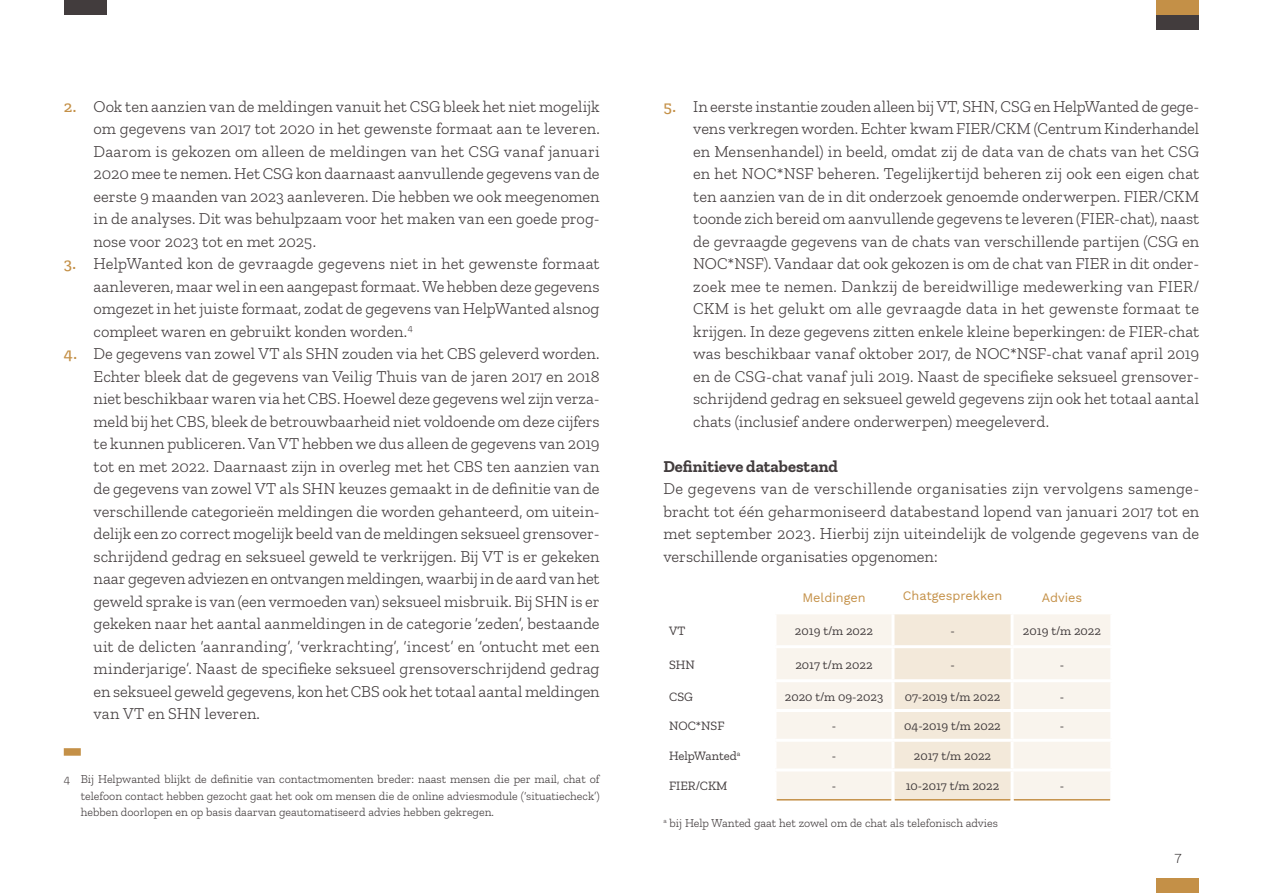
<style>
.page{position:relative;width:1263px;height:893px;background:#fff}
.page>*{position:absolute;margin:0;border:0;box-sizing:border-box;transform-origin:0 0}
.Brood{font:300 16.5px/22.5px "Zilla Slab";letter-spacing:-.005em;color:#423c3d;text-align:justify}
.Brood_vet{font:700 16.5px "Zilla Slab";color:#423c3d}
.t1{font:300 13.5px "Work Sans";color:#231f20}
.Tabeltekst_8_5p{font:12.75px "Zilla Slab";color:#423c3d}
.Tabelkop_8_5p{font:12.75px "Work Sans";color:#c49047}
.Voetnoot{font:300 12px/16.5px "Zilla Slab";color:#423c3d;text-align:justify}
.s1{font-weight:500;color:#c49047}
</style>
<div class="page">
<svg style="left:776px;top:614px;width:335px;height:187px;background:#f7f0e7"></svg>
<div style="left:64px;top:748px;width:17px;height:8px;background:#c49047"></div>
<div style="left:1157px;top:879px;width:42px;height:14px;background:#c49047"></div>
<div style="left:64px;top:0;width:42px;height:15px;background:#423c3d"></div>
<div style="left:1157px;top:0;width:42px;height:15px;background:#c49047"></div>
<div style="left:1157px;top:15px;width:42px;height:15px;background:#423c3d"></div>
<p class="Brood" style="left:94px;top:95px;width:508px;text-indent:-30px"><span class="s1">2.</span> Ook ten aanzien van de meldingen vanuit het CSG bleek het niet mogelijk om gegevens van 2017 tot 2020 in het gewenste formaat aan te leveren.<br>Daarom is gekozen om alleen de meldingen van het CSG vanaf januari 2020 mee te nemen. Het CSG kon daarnaast aanvullende gegevens van de eerste 9 maanden van 2023 aanleveren. Die hebben we ook meegenomen in de analyses. Dit was behulpzaam voor het maken van een goede prog&shy;nose voor 2023 tot en met 2025.</p>
<p class="Brood" style="left:94px;top:253px;width:507px;text-indent:-30px"><span class="s1">3.</span> HelpWanted kon de gevraagde gegevens niet in het gewenste formaat aanleveren, maar wel in een aangepast formaat. We hebben deze gegevens omgezet in het juiste formaat, zodat de gegevens van HelpWanted alsnog compleet waren en gebruikt konden worden.<sup>4</sup></p>
<p class="Brood" style="left:94px;top:343px;width:508px;text-indent:-30px"><span class="s1">4.</span> De gegevens van zowel VT als SHN zouden via het CBS geleverd worden.<br>Echter bleek dat de gegevens van Veilig Thuis van de jaren 2017 en 2018 niet beschikbaar waren via het CBS. Hoewel deze gegevens wel zijn verza&shy;meld bij het CBS, bleek de betrouwbaarheid niet voldoende om deze cijfers te kunnen publiceren. Van VT hebben we dus alleen de gegevens van 2019 tot en met 2022. Daarnaast zijn in overleg met het CBS ten aanzien van de gegevens van zowel VT als SHN keuzes gemaakt in de definitie van de verschillende categorieën meldingen die worden gehanteerd, om uitein&shy;delijk een zo correct mogelijk beeld van de meldingen seksueel grensover&shy;schrijdend gedrag en seksueel geweld te verkrijgen. Bij VT is er gekeken naar gegeven adviezen en ontvangen meldingen, waarbij in de aard van het geweld sprake is van (een vermoeden van) seksueel misbruik. Bij SHN is er gekeken naar het aantal aanmeldingen in de categorie ‘zeden’, bestaande uit de delicten ‘aanranding’, ‘verkrachting’, ‘incest’ en ‘ontucht met een minderjarige’. Naast de specifieke seksueel grensoverschrijdend gedrag en seksueel geweld gegevens, kon het CBS ook het totaal aantal meldingen van VT en SHN leveren.</p>
<p class="Voetnoot" style="left:81px;top:771px;width:520px;text-indent:-17px">4 Bij Helpwanted blijkt de definitie van contactmomenten breder: naast mensen die per mail, chat of telefoon contact hebben gezocht gaat het ook om mensen die de online adviesmodule (‘situatiecheck’) hebben doorlopen en op basis daarvan geautomatiseerd advies hebben gekregen.</p>
<p class="Brood" style="left:693px;top:95px;width:508px;text-indent:-30px"><span class="s1">5.</span> In eerste instantie zouden alleen bij VT, SHN, CSG en HelpWanted de gege&shy;vens verkregen worden. Echter kwam FIER/CKM (Centrum Kinderhandel en Mensenhandel) in beeld, omdat zij de data van de chats van het CSG en het NOC*NSF beheren. Tegelijkertijd beheren zij ook een eigen chat ten aanzien van de in dit onderzoek genoemde onderwerpen. FIER/CKM toonde zich bereid om aanvullende gegevens te leveren (FIER-chat), naast de gevraagde gegevens van de chats van verschillende partijen (CSG en NOC*NSF). Vandaar dat ook gekozen is om de chat van FIER in dit onder&shy;zoek mee te nemen. Dankzij de bereidwillige medewerking van FIER/ CKM is het gelukt om alle gevraagde data in het gewenste formaat te krijgen. In deze gegevens zitten enkele kleine beperkingen: de FIER-chat was beschikbaar vanaf oktober 2017, de NOC*NSF-chat vanaf april 2019 en de CSG-chat vanaf juli 2019. Naast de specifieke seksueel grensover&shy;schrijdend gedrag en seksueel geweld gegevens zijn ook het totaal aantal chats (inclusief andere onderwerpen) meegeleverd.</p>
<p class="Brood_vet" style="left:663px;top:457px;width:176px">Definitieve databestand</p>
<p class="Brood" style="left:663px;top:478px;width:537px">De gegevens van de verschillende organisaties zijn vervolgens samenge&shy;bracht tot één geharmoniseerd databestand lopend van januari 2017 tot en met september 2023. Hierbij zijn uiteindelijk de volgende gegevens van de verschillende organisaties opgenomen:</p>
<p class="Tabelkop_8_5p" style="left:802px;top:588px;width:65px">Meldingen</p>
<p class="Tabelkop_8_5p" style="left:903px;top:586px;width:101px">Chatgesprekken</p>
<p class="Tabelkop_8_5p" style="left:1042px;top:588px;width:42px">Advies</p>
<p class="Tabeltekst_8_5p" style="left:669px;top:623px;width:18px">VT</p>
<p class="Tabeltekst_8_5p" style="left:795px;top:623px;width:80px">2019 t/m 2022</p>
<p class="Tabeltekst_8_5p" style="left:950px;top:623px;width:6px">-</p>
<p class="Tabeltekst_8_5p" style="left:1023px;top:623px;width:80px">2019 t/m 2022</p>
<p class="Tabeltekst_8_5p" style="left:669px;top:657px;width:27px">SHN</p>
<p class="Tabeltekst_8_5p" style="left:795px;top:657px;width:79px">2017 t/m 2022</p>
<p class="Tabeltekst_8_5p" style="left:950px;top:657px;width:6px">-</p>
<p class="Tabeltekst_8_5p" style="left:1060px;top:657px;width:6px">-</p>
<p class="Tabeltekst_8_5p" style="left:669px;top:689px;width:25px">CSG</p>
<p class="Tabeltekst_8_5p" style="left:785px;top:689px;width:100px">2020 t/m 09-2023</p>
<p class="Tabeltekst_8_5p" style="left:905px;top:689px;width:97px">07-2019 t/m 2022</p>
<p class="Tabeltekst_8_5p" style="left:1060px;top:689px;width:6px">-</p>
<p class="Tabeltekst_8_5p" style="left:669px;top:719px;width:57px">NOC*NSF</p>
<p class="Tabeltekst_8_5p" style="left:832px;top:719px;width:6px">-</p>
<p class="Tabeltekst_8_5p" style="left:904px;top:719px;width:98px">04-2019 t/m 2022</p>
<p class="Tabeltekst_8_5p" style="left:1060px;top:719px;width:6px">-</p>
<p class="Tabeltekst_8_5p" style="left:669px;top:749px;width:73px">HelpWanted<sup>a</sup></p>
<p class="Tabeltekst_8_5p" style="left:832px;top:749px;width:6px">-</p>
<p class="Tabeltekst_8_5p" style="left:914px;top:749px;width:79px">2017 t/m 2022</p>
<p class="Tabeltekst_8_5p" style="left:669px;top:779px;width:60px">FIER/CKM</p>
<p class="Tabeltekst_8_5p" style="left:832px;top:779px;width:6px">-</p>
<p class="Tabeltekst_8_5p" style="left:906px;top:779px;width:95px">10-2017 t/m 2022</p>
<p class="Tabeltekst_8_5p" style="left:1060px;top:779px;width:6px">-</p>
<p class="Voetnoot" style="left:663px;top:814px;width:336px"><sup>a</sup> bij Help Wanted gaat het zowel om de chat als telefonisch advies</p>
<p class="t1" style="left:1174px;top:848px;width:9px">7</p>
</div>
